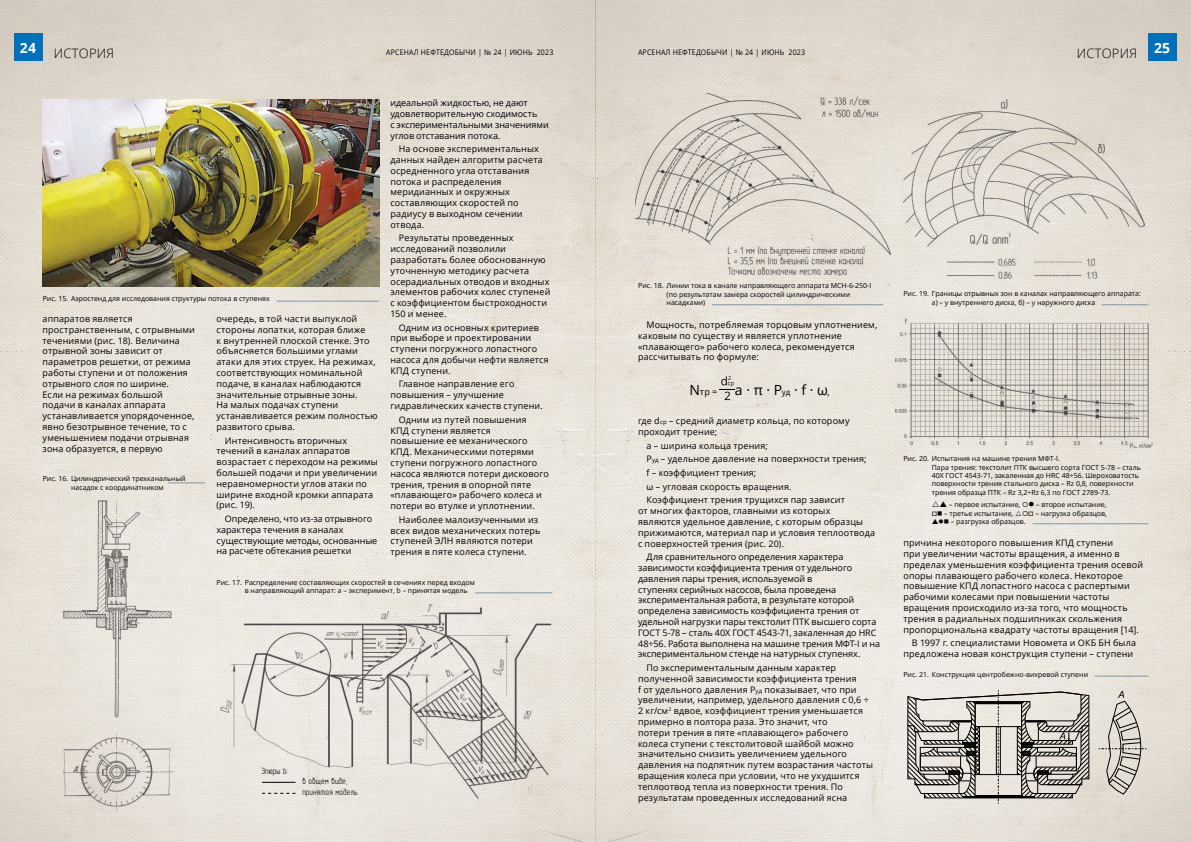
<style>
.page{position:relative;width:1191px;height:842px;background:#fff}
.page>*{position:absolute;margin:0;border:0;box-sizing:border-box;transform-origin:0 0}
.t1{font:14px "Open Sans";color:#000}
.t2{font:700 14px "Open Sans";color:#fff}
.t3{font:300 13px "Open Sans";letter-spacing:.02em;color:#000}
.t4{font:9px/10.8px "Open Sans";letter-spacing:.015em;color:#000}
.t5{font:9px/10.8px "Open Sans";letter-spacing:-.005em;color:#000}
.t6{font:9px/10.8px "GOST Type A";letter-spacing:.015em;color:#000}
.t7{font:7.7px "Open Sans";letter-spacing:.025em;color:#000;scale:.91 1}
.t8{font:7px/8.4px "Open Sans";color:#000}
.s1{font-size:14px}
.s2{font-size:8px}
.s3{font-size:9px}
.s4{font-size:6px}
</style>
<div class="page">
<img style="left:0;top:0;width:1191px;height:842px">
<div style="left:14px;top:33px;width:28px;height:28px;background:#0070b9"></div>
<div style="left:1148px;top:33px;width:28px;height:28px;background:#0070b9"></div>
<img style="left:42px;top:99px;width:337px;height:187px">
<hr style="left:277px;top:301px;width:102px;height:1px;background:#8396a0">
<img style="left:55px;top:496px;width:126px;height:316px">
<hr style="left:168px;top:482px;width:37px;height:1px;background:#8396a0">
<img style="left:216px;top:598px;width:341px;height:206px">
<hr style="left:475px;top:592px;width:77px;height:1px;background:#8396a0">
<hr style="left:262px;top:782px;width:33px;height:1px;background:#000">
<svg style="left:262px;top:793px;width:33px;height:1px"></svg>
<svg style="left:719px;top:376px;width:16px;height:24px"></svg>
<img style="left:635px;top:94px;width:255px;height:181px">
<hr style="left:712px;top:304px;width:171px;height:1px;background:#8396a0">
<img style="left:903px;top:99px;width:241px;height:179px">
<hr style="left:1101px;top:304px;width:47px;height:1px;background:#8396a0">
<img style="left:895px;top:317px;width:257px;height:131px">
<hr style="left:1032px;top:523px;width:116px;height:1px;background:#8396a0">
<hr style="left:1094px;top:676px;width:54px;height:1px;background:#8396a0">
<svg style="left:1098px;top:691px;width:49px;height:104px;background:#cbc6be"></svg>
<svg style="left:906px;top:690px;width:184px;height:113px;background:#b1aea8"></svg>
<svg style="left:932px;top:501px;width:15px;height:6px"></svg>
<svg style="left:1015px;top:511px;width:6px;height:5px"></svg>
<svg style="left:932px;top:519px;width:6px;height:5px"></svg>
<h1 class="t2" style="left:20px;top:38px;width:18px">24</h1>
<h2 class="t3" style="left:54px;top:44px;width:62px">ИСТОРИЯ</h2>
<h2 class="t3" style="left:1076px;top:44px;width:62px">ИСТОРИЯ</h2>
<p class="t7" style="left:386px;top:47px;width:185px">АРСЕНАЛ НЕФТЕДОБЫЧИ | № 24 | ИЮНЬ 2023</p>
<p class="t7" style="left:638px;top:47px;width:185px">АРСЕНАЛ НЕФТЕДОБЫЧИ | № 24 | ИЮНЬ 2023</p>
<h1 class="t2" style="left:1154px;top:38px;width:18px">25</h1>
<p class="t8" style="left:43px;top:294px;width:228px">Рис. 15. Аэростенд для исследования структуры потока в ступенях</p>
<p class="t4" style="left:43px;top:313px;width:154px">аппаратов является пространственным, с отрывными течениями (рис. 18). Величина отрывной зоны зависит от параметров решетки, от режима работы ступени и от положения отрывного слоя по ширине.<br>Если на режимах большой подачи в каналах аппарата устанавливается упорядоченное, явно безотрывнoe течение, то с уменьшением подачи отрывная зона образуется, в первую</p>
<p class="t4" style="left:216px;top:313px;width:163px">очередь, в той части выпуклой стороны лопатки, которая ближе<br>к внутренней плоской стенке. Это объясняется большими углами атаки для этих струек. На режимах, соответствующих номинальной подаче, в каналах наблюдаются значительные отрывные зоны.<br>На малых подачах ступени устанавливается режим полностью развитого срыва.</p>
<p class="t4" style="left:216px;top:435px;width:163px;text-indent:9px">Интенсивность вторичных течений в каналах аппаратов возрастает с переходом на режимы большей подачи и при увеличении неравномерности углов атаки по ширине входной кромки аппарата (рис. 19).</p>
<p class="t5" style="left:216px;top:513px;width:162px;text-indent:9px">Определено, что из-за отрывного характера течения в каналах существующие методы, основанные на расчете обтекания решетки</p>
<p class="t8" style="left:71px;top:474px;width:116px;text-indent:-28px">Рис. 16. Цилиндрический трехканальный насадок с координатником</p>
<p class="t5" style="left:390px;top:97px;width:160px">идеальной жидкостью, не дают удовлетворительную сходимость<br>с экспериментальными значениями углов отставания потока.</p>
<p class="t4" style="left:390px;top:143px;width:154px;text-indent:9px">На основе экспериментальных данных найден алгоритм расчета осредненного угла отставания потока и распределения меридианных и окружных составляющих скоростей по радиусу в выходном сечении отвода.</p>
<p class="t4" style="left:390px;top:232px;width:161px;text-indent:9px">Результаты проведенных исследований позволили разработать более обоснованную уточненную методику расчета осерадиальных отводов и входных элементов рабочих колес ступеней с коэффициентом быстроходности<br>150 и менее.</p>
<p class="t4" style="left:390px;top:322px;width:160px;text-indent:9px">Одним из основных критериев при выборе и проектировании ступени погружного лопастного насоса для добычи нефти является<br>КПД ступени.</p>
<p class="t4" style="left:390px;top:379px;width:154px;text-indent:9px">Главное направление его повышения – улучшение гидравлических качеств ступени.</p>
<p class="t4" style="left:390px;top:414px;width:160px;text-indent:9px">Одним из путей повышения<br>КПД ступени является<br>повышение ее механического<br>КПД. Механическими потерями ступени погружного лопастного насоса являются потери дискового трения, трения в опорной пяте «плавающего» рабочего колеса и потери во втулке и уплотнении.</p>
<p class="t4" style="left:390px;top:514px;width:152px;text-indent:9px">Наиболее малоизученными из всех видов механических потерь ступеней ЭЛН являются потери трения в пяте колеса ступени.</p>
<p class="t8" style="left:245px;top:578px;width:231px;text-indent:-28px">Рис. 17. Распределение составляющих скоростей в сечениях перед входом в направляющий аппарат: a – эксперимент, b – принятая модель</p>
<p class="t6" style="left:261px;top:766px;width:28px">Эпюры b:</p>
<p class="t6" style="left:302px;top:777px;width:57px">в общем виде; принятая модель</p>
<p class="t8" style="left:666px;top:281px;width:206px;text-indent:-28px">Рис. 18. Линии тока в канале направляющего аппарата МСН-6-250-I (по результатам замера скоростей цилиндрическими насадками)</p>
<p class="t8" style="left:931px;top:289px;width:211px;text-indent:-28px">Рис. 19. Границы отрывных зон в каналах направляющего аппарата: а) – у внутреннего диска, б) – у наружного диска</p>
<p class="t4" style="left:638px;top:319px;width:241px;text-indent:9px">Мощность, потребляемая торцовым уплотнением, каковым по существу и является уплотнение «плавающего» рабочего колеса, рекомендуется рассчитывать по формуле:</p>
<p class="t4" style="left:689px;top:386px;width:29px"><span class="s1">N</span>тр =</p>
<h1 class="t1" style="left:735px;top:380px;width:96px">а · π · Р<span class="s2">уд</span> · f · ω<span class="s3">,</span></h1>
<p class="t4" style="left:638px;top:415px;width:213px">где d<span class="s4">ср</span> – средний диаметр кольца, по которому проходит трение;</p>
<p class="t4" style="left:646px;top:438px;width:221px;line-height:13.6px">а – ширина кольца трения;<br>Р<span class="s4">уд</span> – удельное давление на поверхности трения; f – коэффициент трения;<br>ω – угловая скорость вращения.<br>Коэффициент трения трущихся пар зависит</p>
<p class="t4" style="left:638px;top:505px;width:239px">от многих факторов, главными из которых являются удельное давление, с которым образцы прижимаются, материал пар и условия теплоотвода с поверхностей трения (рис. 20).</p>
<p class="t5" style="left:638px;top:551px;width:243px;text-indent:9px">Для сравнительного определения характера зависимости коэффициента трения от удельного давления пары трения, используемой в<br>ступенях серийных насосов, была проведена экспериментальная работа, в результате которой определена зависимость коэффициента трения от удельной нагрузки пары текстолит ПТК высшего сорта ГОСТ 5-78 – сталь 40Х ГОСТ 4543-71, закаленная до HRC 48÷56. Работа выполнена на машине трения МФТ-I и на экспериментальном стенде на натурных ступенях.</p>
<p class="t4" style="left:638px;top:662px;width:237px;text-indent:9px">По экспериментальным данным характер полученной зависимости коэффициента трения<br>f от удельного давления Р<span class="s4">уд</span> показывает, что при увеличении, например, удельного давления с 0,6 ÷ 2 кг/см<sup>2</sup> вдвое, коэффициент трения уменьшается примерно в полтора раза. Это значит, что<br>потери трения в пяте «плавающего» рабочего колеса ступени с текстолитовой шайбой можно значительно снизить увеличением удельного давления на подпятник путем возрастания частоты вращения колеса при условии, что не ухудшится теплоотвод тепла из поверхности трения. По результатам проведенных исследований ясна</p>
<p class="t8" style="left:931px;top:454px;width:211px;text-indent:-28px">Рис. 20. Испытания на машине трения МФТ-I.<br>Пара трения: текстолит ПТК высшего сорта ГОСТ 5-78 – сталь 40Х ГОСТ 4543-71, закаленная до HRC 48÷56. Шероховатость поверхности трения стального диска – Rz 0,8, поверхности трения образца ПТК – Rz 3,2÷Rz 6,3 по ГОСТ 2789-73.</p>
<p class="t8" style="left:949px;top:500px;width:159px">– первое испытание, ○● – второе испытание,</p>
<p class="t8" style="left:931px;top:509px;width:177px">□■ – третье испытание, ○□ – нагрузка образцов,</p>
<p class="t8" style="left:938px;top:517px;width:89px">●■ – разгрузка образцов.</p>
<p class="t4" style="left:903px;top:537px;width:241px">причина некоторого повышения КПД ступени<br>при увеличении частоты вращения, а именно в пределах уменьшения коэффициента трения осевой опоры плавающего рабочего колеса. Некоторое повышение КПД лопастного насоса с распертыми рабочими колесами при повышении частоты вращения происходило из-за того, что мощность трения в радиальных подшипниках скольжения пропорциональна квадрату частоты вращения [14].</p>
<p class="t4" style="left:903px;top:637px;width:234px;text-indent:9px">В 1997 г. специалистами Новомета и ОКБ БН была предложена новая конструкция ступени – ступени</p>
<p class="t8" style="left:903px;top:670px;width:186px">Рис. 21. Конструкция центробежно-вихревой ступени</p>
</div>
